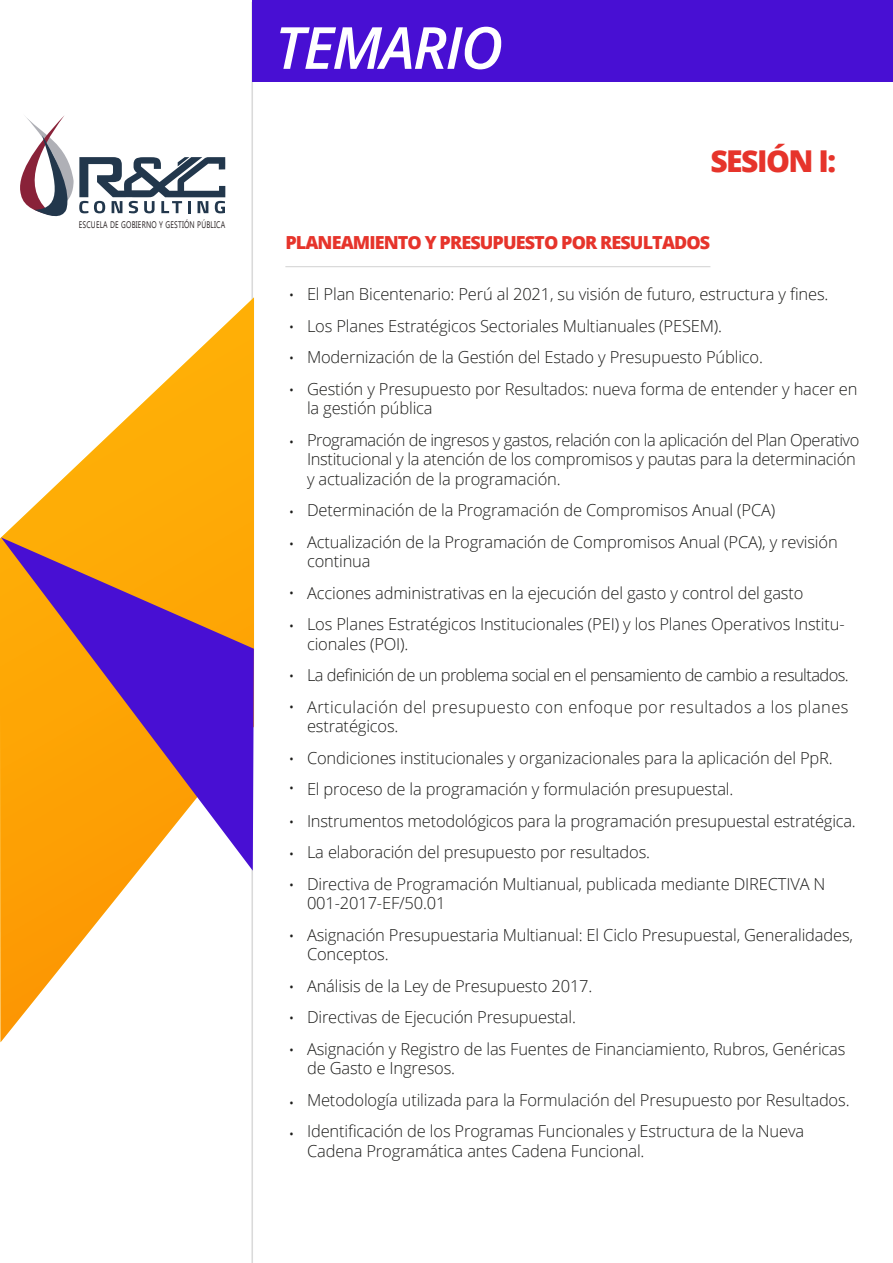
<style>
.page{position:relative;width:893px;height:1263px;background:#fff}
.page>*{position:absolute;margin:0;border:0;box-sizing:border-box;transform-origin:0 0}
.t1{font:italic 600 58.2px "Open Sans";letter-spacing:-.03em;color:#fff}
.t2{font:800 30.15px "Open Sans";letter-spacing:-.05em;color:#e6342b}
.t3{font:800 18px "Open Sans";letter-spacing:-.05em;color:#e6342b}
.t4{font:300 16.5px/31.5px "Open Sans";letter-spacing:-.01em;color:#1d1d1b}
.t5{font:300 16.5px/31.5px "Open Sans";letter-spacing:-.03em;color:#1d1d1b}
.t6{font:9.6px "Ebrima";letter-spacing:.03em;color:#2b2425;scale:.74 1}
</style>
<div class="page">
<hr style="left:251px;top:2px;width:2px;height:1261px;background:#dadada">
<div style="left:252px;top:0;width:641px;height:82px;background:#480fd3"></div>
<hr style="left:285px;top:266px;width:425px;height:1px;background:#dadada">
<svg style="left:20px;top:115px;width:205px;height:102px"></svg>
<svg style="left:0;top:297px;width:254px;height:745px"></svg>
<svg style="left:1px;top:537px;width:253px;height:334px;background:#c17756"></svg>
<p class="t6" style="left:79px;top:218px;width:200px">ESCUELA DE GOBIERNO Y GESTIÓN PÚBLICA</p>
<h1 class="t1" style="left:275px;top:8px;width:229px">TEMARIO</h1>
<h2 class="t2" style="left:710px;top:138px;width:127px">SESIÓN I:</h2>
<p class="t3" style="left:285px;top:229px;width:426px">PLANEAMIENTO Y PRESUPUESTO POR RESULTADOS</p>
<p class="t4" style="left:307px;top:278px;width:552px">El Plan Bicentenario: Perú al 2021, su visión de futuro, estructura y fines.<br>Los Planes Estratégicos Sectoriales Multianuales (PESEM).<br>Modernización de la Gestión del Estado y Presupuesto Público.<br>Gestión y Presupuesto por Resultados: nueva forma de entender y hacer en</p>
<p class="t5" style="left:307px;top:392px;width:554px">la gestión pública<br>Programación de ingresos y gastos, relación con la aplicación del Plan Operativo</p>
<p class="t4" style="left:307px;top:449px;width:550px;line-height:19.5px">Institucional y la atención de los compromisos y pautas para la determinación y actualización de la programación.</p>
<p class="t4" style="left:307px;top:494px;width:532px">Determinación de la Programación de Compromisos Anual (PCA)<br>Actualización de la Programación de Compromisos Anual (PCA), y revisión</p>
<p class="t4" style="left:307px;top:545px;width:539px">continua<br>Acciones administrativas en la ejecución del gasto y control del gasto<br>Los Planes Estratégicos Institucionales (PEI) y los Planes Operativos Institu-</p>
<p class="t4" style="left:307px;top:628px;width:543px">cionales (POI).<br>La definición de un problema social en el pensamiento de cambio a resultados.<br>Articulación del presupuesto con enfoque por resultados a los planes</p>
<p class="t4" style="left:307px;top:710px;width:550px">estratégicos.<br>Condiciones institucionales y organizacionales para la aplicación del PpR.<br>El proceso de la programación y formulación presupuestal.<br>Instrumentos metodológicos para la programación presupuestal estratégica.<br>La elaboración del presupuesto por resultados.<br>Directiva de Programación Multianual, publicada mediante DIRECTIVA N</p>
<p class="t4" style="left:307px;top:887px;width:548px">001-2017-EF/50.01<br>Asignación Presupuestaria Multianual: El Ciclo Presupuestal, Generalidades,</p>
<p class="t4" style="left:307px;top:938px;width:540px">Conceptos.<br>Análisis de la Ley de Presupuesto 2017.<br>Directivas de Ejecución Presupuestal.<br>Asignación y Registro de las Fuentes de Financiamiento, Rubros, Genéricas</p>
<p class="t4" style="left:307px;top:1052px;width:544px">de Gasto e Ingresos.<br>Metodología utilizada para la Formulación del Presupuesto por Resultados.<br>Identificación de los Programas Funcionales y Estructura de la Nueva</p>
<p class="t4" style="left:307px;top:1135px;width:339px">Cadena Programática antes Cadena Funcional.</p>
<p class="t4" style="left:289px;top:278px;width:8px;text-align:justify">• • • •</p>
<p class="t4" style="left:289px;top:426px;width:8px">•</p>
<p class="t4" style="left:289px;top:496px;width:8px">• •</p>
<p class="t4" style="left:289px;top:576px;width:8px;line-height:32.7px">• •</p>
<p class="t4" style="left:289px;top:659px;width:8px">• •</p>
<p class="t4" style="left:289px;top:743px;width:8px">•</p>
<p class="t4" style="left:289px;top:771px;width:8px">•</p>
<p class="t4" style="left:289px;top:806px;width:8px">•</p>
<p class="t4" style="left:289px;top:838px;width:8px;line-height:30.9px">• •</p>
<p class="t4" style="left:289px;top:919px;width:8px">•</p>
<p class="t4" style="left:289px;top:970px;width:8px;text-align:justify">• • •</p>
<p class="t4" style="left:289px;top:1086px;width:8px">• •</p>
</div>
